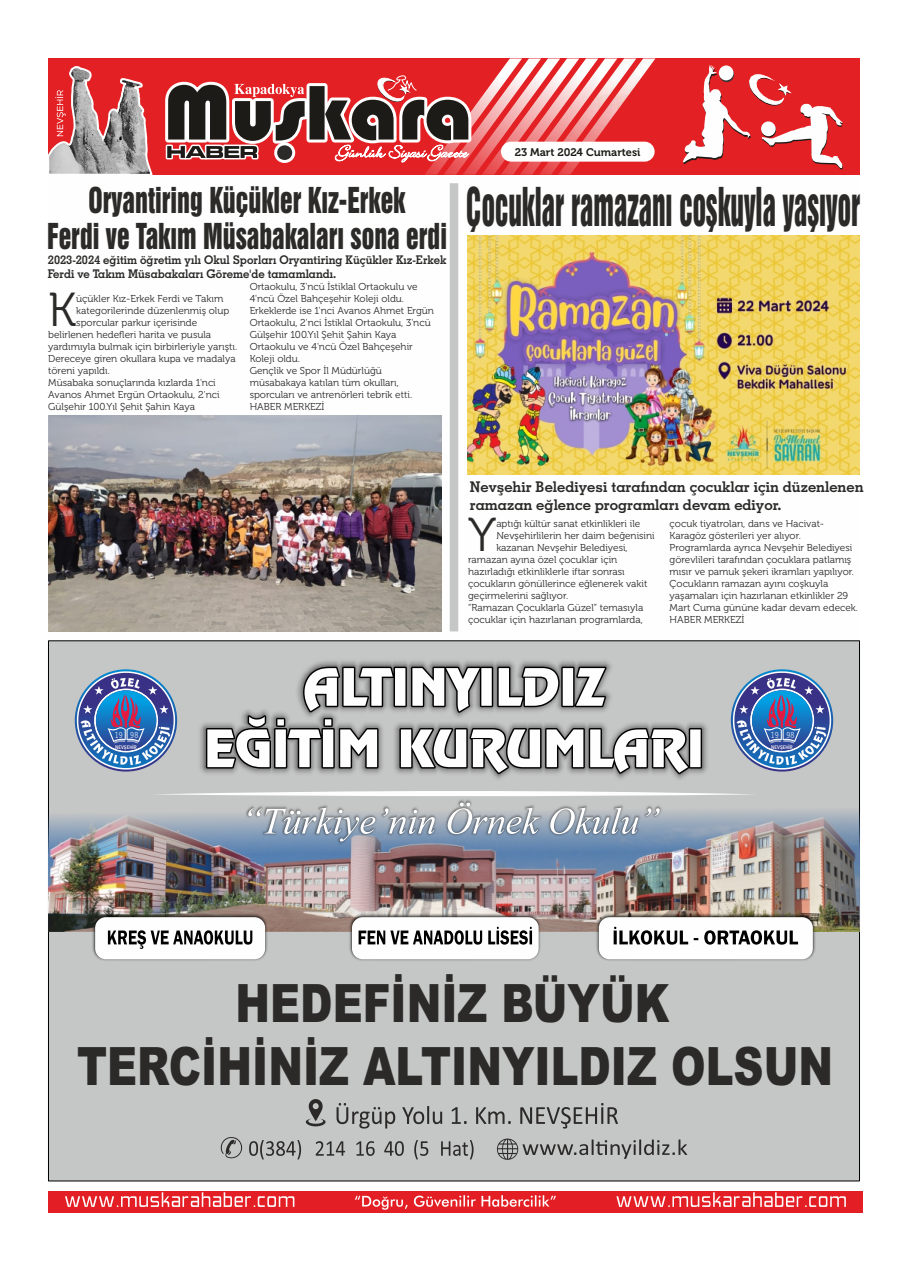
<style>
.page{position:relative;width:908px;height:1276px;background:#fff}
.page>*{position:absolute;margin:0;border:0;box-sizing:border-box;transform-origin:0 0}
.t1{font:900 52.9px/62.5px "Arial";color:#2b2a29;text-align:center;scale:.79 1}
.t2{font:48.9px "Swiss 921 BT";color:#2b2a29;scale:.56 1}
.t3{font:47.5px "Museo 300";color:#2b2a29}
.t4{font:32.6px/36.4px "Swiss 921 BT";color:#2b2a29;text-align:center;scale:.79 1}
.t5{font:14.8px/17.7px "Geometric Slabserif 703 Bold BT";color:#2b2a29}
.t6{font:12px/14.4px "Geometric Slabserif 703 Bold BT";color:#2b2a29;scale:.95 1}
.t7{font:11px "Museo 700";color:#1c1b17}
.t8{font:10px/12px "Museo 300";color:#2b2a29}
.t9{font:8.1px "Yu Gothic";color:#fefefe;scale:.89 1}
.t10{font:700 4.6px "Yu Gothic";color:#fefefe;scale:.89 1}
</style>
<div class="page">
<div style="left:48px;top:1191px;width:814px;height:21px;background:#e31e24"></div>
<svg style="left:355px;top:1195px;width:200px;height:14px"></svg>
<svg style="left:65px;top:1192px;width:229px;height:15px"></svg>
<svg style="left:616px;top:1192px;width:229px;height:15px"></svg>
<div style="left:48px;top:58px;width:811px;height:117px;background:#e32124"></div>
<img style="left:425px;top:168px;width:17px;height:7px">
<img style="left:444px;top:168px;width:17px;height:7px">
<img style="left:463px;top:98px;width:18px;height:77px">
<img style="left:481px;top:72px;width:19px;height:103px">
<img style="left:500px;top:58px;width:19px;height:117px">
<img style="left:519px;top:58px;width:19px;height:117px">
<img style="left:538px;top:58px;width:19px;height:117px">
<img style="left:557px;top:58px;width:98px;height:117px">
<svg style="left:683px;top:65px;width:159px;height:105px"></svg>
<svg style="left:165px;top:75px;width:310px;height:93px"></svg>
<svg style="left:48px;top:66px;width:105px;height:109px"></svg>
<div style="left:500px;top:142px;width:154px;height:20px;background:#fefefe;border-radius:10px"></div>
<div style="left:48px;top:640px;width:811px;height:541px;background:#c5c6c6"></div>
<img style="left:48px;top:732px;width:811px;height:200px">
<img style="left:198px;top:658px;width:511px;height:124px">
<svg style="left:204px;top:664px;width:499px;height:112px;background:#a2a2a2"></svg>
<svg style="left:207px;top:668px;width:493px;height:105px"></svg>
<img style="left:245px;top:841px;width:417px;height:3px">
<svg style="left:151px;top:789px;width:605px;height:52px;background:#b2b9c2"></svg>
<svg style="left:74px;top:669px;width:103px;height:103px;background:#7089b8"></svg>
<svg style="left:730px;top:669px;width:103px;height:103px;background:#7089b8"></svg>
<img style="left:89px;top:911px;width:182px;height:54px">
<div style="left:95px;top:917px;width:170px;height:42px;background:#fefefe;border-radius:11px"></div>
<img style="left:345px;top:911px;width:199px;height:54px">
<div style="left:352px;top:917px;width:186px;height:42px;background:#fefefe;border-radius:11px"></div>
<img style="left:592px;top:911px;width:226px;height:54px">
<div style="left:598px;top:917px;width:214px;height:42px;background:#fefefe;border-radius:11px"></div>
<svg style="left:108px;top:930px;width:144px;height:19px"></svg>
<svg style="left:613px;top:926px;width:184px;height:18px"></svg>
<svg style="left:358px;top:926px;width:174px;height:18px"></svg>
<svg style="left:336px;top:1103px;width:281px;height:25px;background:#a6a7a6"></svg>
<svg style="left:249px;top:1140px;width:52px;height:19px"></svg>
<svg style="left:315px;top:1141px;width:30px;height:14px"></svg>
<svg style="left:356px;top:1141px;width:18px;height:15px"></svg>
<svg style="left:384px;top:1141px;width:19px;height:15px"></svg>
<svg style="left:414px;top:1140px;width:14px;height:19px"></svg>
<svg style="left:441px;top:1140px;width:32px;height:19px"></svg>
<svg style="left:221px;top:1137px;width:21px;height:21px"></svg>
<svg style="left:496px;top:1138px;width:191px;height:21px;background:#a3a3a3"></svg>
<svg style="left:304px;top:1099px;width:23px;height:27px"></svg>
<svg style="left:449px;top:183px;width:9px;height:448px;background:#c9caca"></svg>
<img style="left:48px;top:415px;width:393px;height:216px">
<img style="left:467px;top:236px;width:392px;height:238px">
<h3 class="t4" style="left:47px;top:186px;width:507px">Oryantiring Küçükler Kız-Erkek<br>Ferdi ve Takım Müsabakaları sona erdi</h3>
<p class="t6" style="left:48px;top:253px;width:421px">2023-2024 eğitim öğretim yılı Okul Sporları Oryantiring Küçükler Kız-Erkek<br>Ferdi ve Takım Müsabakaları Göreme'de tamamlandı.</p>
<p class="t8" style="left:76px;top:294px;width:148px">üçükler Kız-Erkek Ferdi ve Takım</p>
<p class="t8" style="left:249px;top:282px;width:186px">Ortaokulu, 3'ncü İstiklal Ortaokulu ve<br>4'ncü Özel Bahçeşehir Koleji oldu.<br>Erkeklerde ise 1'nci Avanos Ahmet Ergün<br>Ortaokulu, 2'nci İstiklal Ortaokulu, 3'ncü<br>Gülşehir 100.Yıl Şehit Şahin Kaya<br>Ortaokulu ve 4'ncü Özel Bahçeşehir<br>Koleji oldu.<br>Gençlik ve Spor İl Müdürlüğü müsabakaya katılan tüm okulları, sporcuları ve antrenörleri tebrik etti.<br>HABER MERKEZİ</p>
<h3 class="t3" style="left:48px;top:290px;width:30px">K</h3>
<p class="t8" style="left:76px;top:306px;width:154px">kategorilerinde düzenlenmiş olup</p>
<p class="t8" style="left:76px;top:318px;width:122px">sporcular parkur içerisinde</p>
<p class="t8" style="left:48px;top:330px;width:164px">belirlenen hedefleri harita ve pusula</p>
<p class="t8" style="left:48px;top:342px;width:190px">yardımıyla bulmak için birbirleriyle yarıştı.</p>
<p class="t8" style="left:48px;top:354px;width:189px">Dereceye giren okullara kupa ve madalya</p>
<p class="t8" style="left:48px;top:366px;width:63px">töreni yapıldı.</p>
<p class="t8" style="left:48px;top:378px;width:169px">Müsabaka sonuçlarında kızlarda 1'nci</p>
<p class="t8" style="left:48px;top:390px;width:173px">Avanos Ahmet Ergün Ortaokulu, 2'nci</p>
<p class="t8" style="left:48px;top:402px;width:148px">Gülşehir 100.Yıl Şehit Şahin Kaya</p>
<p class="t7" style="left:514px;top:148px;width:127px">23 Mart 2024 Cumartesi</p>
<h2 class="t2" style="left:466px;top:189px;width:704px">Çocuklar ramazanı coşkuyla yaşıyor</h2>
<h3 class="t5" style="left:469px;top:479px;width:395px">Nevşehir Belediyesi tarafından çocuklar için düzenlenen ramazan eğlence programları devam ediyor.</h3>
<h3 class="t3" style="left:468px;top:515px;width:30px">Y</h3>
<p class="t8" style="left:496px;top:518px;width:145px">aptığı kültür sanat etkinlikleri ile</p>
<p class="t8" style="left:496px;top:530px;width:160px">Nevşehirlilerin her daim beğenisini</p>
<p class="t8" style="left:496px;top:542px;width:133px">kazanan Nevşehir Belediyesi,</p>
<p class="t8" style="left:468px;top:554px;width:151px">ramazan ayına özel çocuklar için</p>
<p class="t8" style="left:468px;top:566px;width:158px">hazırladığı etkinliklerle iftar sonrası</p>
<p class="t8" style="left:468px;top:578px;width:181px">çocukların gönüllerince eğlenerek vakit</p>
<p class="t8" style="left:468px;top:590px;width:101px">geçirmelerini sağlıyor.</p>
<p class="t8" style="left:468px;top:602px;width:176px">“Ramazan Çocuklarla Güzel” temasıyla</p>
<p class="t8" style="left:468px;top:614px;width:176px">çocuklar için hazırlanan programlarda,</p>
<p class="t8" style="left:669px;top:518px;width:190px">çocuk tiyatroları, dans ve Hacivat-Karagöz gösterileri yer alıyor.<br>Programlarda ayrıca Nevşehir Belediyesi görevlileri tarafından çocuklara patlamış mısır ve pamuk şekeri ikramları yapılıyor.<br>Çocukların ramazan ayını coşkuyla yaşamaları için hazırlanan etkinlikler 29<br>Mart Cuma gününe kadar devam edecek.<br>HABER MERKEZİ</p>
<p class="t9" style="left:115px;top:731px;width:11px">19</p>
<p class="t10" style="left:115px;top:744px;width:26px">NEVŞEHİR</p>
<p class="t9" style="left:130px;top:731px;width:11px">98</p>
<p class="t9" style="left:770px;top:731px;width:11px">19</p>
<p class="t10" style="left:770px;top:744px;width:26px">NEVŞEHİR</p>
<p class="t9" style="left:786px;top:731px;width:11px">98</p>
<h1 class="t1" style="left:77px;top:977px;width:958px">HEDEFİNİZ BÜYÜK<br>TERCİHİNİZ ALTINYILDIZ OLSUN</h1>
</div>
